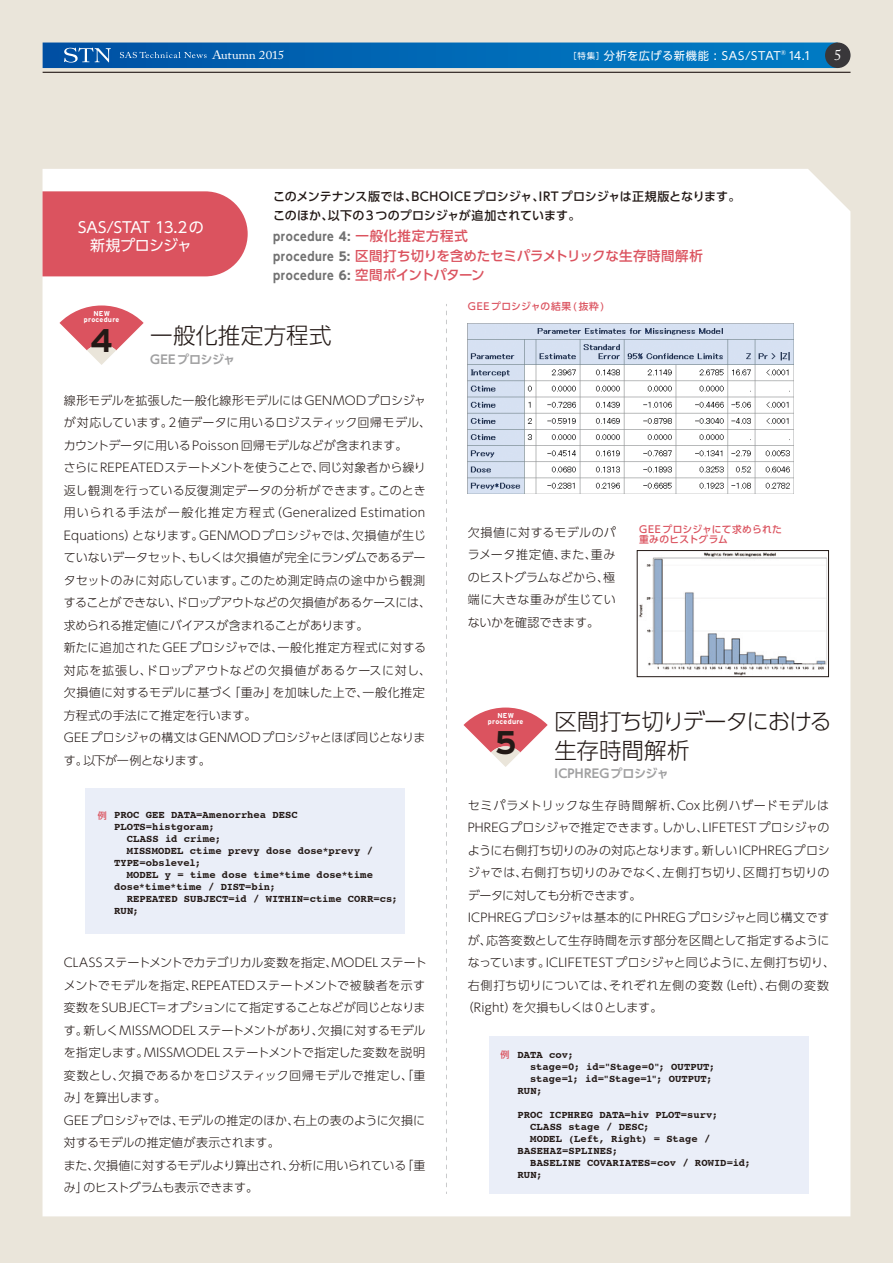
<style>
.page{position:relative;width:893px;height:1263px;background:#eae5da}
.page>*{position:absolute;margin:0;border:0;box-sizing:border-box;transform-origin:0 0}
.t1{font:700 32.85px "Interstate";color:#231916}
.t2{font:300 22.5px/28.5px "UD Shin Go Pro";letter-spacing:-.035em;color:#231916}
.t3{font:300 22.5px "UD Shin Go Pro";letter-spacing:.02em;color:#231916}
.t4{font:15px/18px "UD Shin Go Pro";letter-spacing:-.025em;color:#fff;text-align:center}
.t5{font:15px "Adobe Caslon Pro";color:#fff}
.t6{font:500 13.5px "UD Shin Go Pro";color:#db535f}
.t7{font:300 12px/22.5px "UD Shin Go Pro";letter-spacing:.01em;color:#231916}
.t8{font:500 12px/19.5px "UD Shin Go Pro";letter-spacing:.005em;color:#231916}
.t9{font:700 12px "UD Shin Go Pro";letter-spacing:.05em;color:#727272;scale:.9 1}
.t10{font:300 12px "UD Shin Go Pro";letter-spacing:.045em;color:#231916}
.t11{font:300 12px "UD Shin Go Pro";letter-spacing:.065em;color:#231916}
.t12{font:700 12px "UD Shin Go Pro De";letter-spacing:.005em;color:#a0a0a1}
.t13{font:300 12px "UD Shin Go Pro";letter-spacing:-.03em;color:#231916}
.t14{font:12px "Adobe Caslon Pro";letter-spacing:-.03em;color:#fff;scale:1.1 1}
.t15{font:11.25px "UD Shin Go Pro";letter-spacing:.04em;color:#fff}
.t16{font:700 10.5px "Courier";color:#231916}
.t17{font:500 9.75px/10.5px "UD Shin Go Pro";letter-spacing:.035em;color:#db535f}
.t18{font:500 9.75px "UD Shin Go Pro";letter-spacing:.07em;color:#db535f}
.t19{font:500 9px "UD Shin Go Pro";color:#db535f}
.t20{font:700 7.2px/5.7px "Interstate";letter-spacing:.035em;color:#fff;text-align:center}
.s1{font-size:8.4px}
.s2{font-weight:500;font-size:13.5px;color:#db535f}
.s3{font-weight:700;font-size:12px;color:#727272}
</style>
<div class="page">
<div style="left:43px;top:169px;width:807px;height:1047px;background:#fff"></div>
<div style="left:43px;top:43px;width:795px;height:25px;background:linear-gradient(to right,#0051a4,#007ec5)"></div>
<hr style="left:43px;top:72px;width:807px;height:1px;background:#231916">
<svg style="left:64px;top:48px;width:47px;height:15px"></svg>
<svg style="left:120px;top:52px;width:87px;height:6px"></svg>
<div style="left:825px;top:43px;width:25px;height:25px;background:#39373a;border-radius:50%"></div>
<img style="left:639px;top:552px;width:188px;height:123px">
<div style="left:637px;top:550px;width:192px;height:127px;border:1px solid #231916"></div>
<div style="left:85px;top:789px;width:319px;height:145px;background:#eaeef8"></div>
<div style="left:489px;top:1036px;width:319px;height:158px;background:#eaeef8"></div>
<svg style="left:446px;top:304px;width:1px;height:890px"></svg>
<div style="left:43px;top:191px;width:205px;height:85px;background:#db535f"></div>
<img style="left:468px;top:323px;width:325px;height:171px">
<svg style="left:59px;top:305px;width:85px;height:60px"></svg>
<svg style="left:463px;top:707px;width:85px;height:60px"></svg>
<p class="t14" style="left:212px;top:48px;width:67px">Autumn 2015</p>
<p class="t5" style="left:834px;top:46px;width:9px">5</p>
<p class="t15" style="left:568px;top:47px;width:245px"><span class="s1">［特集］</span>分析を広げる新機能 : SAS/STAT<sup>®</sup> 14 .1</p>
<p class="t4" style="left:78px;top:217px;width:127px">SAS/STAT 13.2の新規プロシジャ</p>
<p class="t8" style="left:273px;top:186px;width:469px">このメンテナンス版では、BCHOICEプロシジャ、IRT プロシジャは正規版となります。このほか、以下の3つのプロシジャが追加されています。</p>
<p class="t9" style="left:273px;top:227px;width:218px">procedure 4: <span class="s2">一般化推定方程式</span></p>
<p class="t6" style="left:273px;top:244px;width:431px"><span class="s3">procedure 5:</span> 区間打ち切りを含めたセミパラメトリックな生存時間解析</p>
<p class="t9" style="left:273px;top:266px;width:236px">procedure 6: <span class="s2">空間ポイントパターン</span></p>
<p class="t20" style="left:84px;top:311px;width:37px">NEW procedure</p>
<h1 class="t1" style="left:90px;top:322px;width:24px">4</h1>
<h2 class="t3" style="left:150px;top:318px;width:183px">一般化推定方程式</h2>
<p class="t12" style="left:150px;top:349px;width:86px">GEEプロシジャ</p>
<p class="t7" style="left:64px;top:388px;width:369px">線形モデルを拡張した一般化線形モデルにはGENMODプロシジャが対応しています。2値データに用いるロジスティック回帰モデル、カウントデータに用いるPoisson回帰モデルなどが含まれます。<br>さらにREPEATEDステートメントを使うことで、同じ対象者から繰り返し観測を行っている反復測定データの分析ができます。このとき用いられる手法が一般化推定方程式（Generalized Estimation Equations）となります。GENMODプロシジャでは、欠損値が生じていないデータセット、もしくは欠損値が完全にランダムであるデータセットのみに対応しています。このため測定時点の途中から観測することができない、ドロップアウトなどの欠損値があるケースには、求められる推定値にバイアスが含まれることがあります。<br>新たに追加されたGEEプロシジャでは、一般化推定方程式に対する対応を拡張し、ドロップアウトなどの欠損値があるケースに対し、欠損値に対するモデルに基づく「重み」を加味した上で、一般化推定方程式の手法にて推定を行います。<br>GEEプロシジャの構文はGENMODプロシジャとほぼ同じとなります。以下が一例となります。</p>
<p class="t19" style="left:98px;top:808px;width:10px">例</p>
<p class="t16" style="left:114px;top:806px;width:185px">PROC GEE DATA=Amenorrhea DESC</p>
<p class="t16" style="left:114px;top:818px;width:102px">PLOTS=histgoram;</p>
<p class="t16" style="left:127px;top:830px;width:96px">CLASS id crime;</p>
<p class="t16" style="left:127px;top:842px;width:248px">MISSMODEL ctime prevy dose dose*prevy /</p>
<p class="t16" style="left:114px;top:854px;width:89px">TYPE=obslevel;</p>
<p class="t16" style="left:127px;top:866px;width:248px">MODEL y = time dose time*time dose*time</p>
<p class="t16" style="left:114px;top:878px;width:163px">dose*time*time / DIST=bin;</p>
<p class="t16" style="left:127px;top:890px;width:273px">REPEATED SUBJECT=id / WITHIN=ctime CORR=cs;</p>
<p class="t16" style="left:114px;top:902px;width:26px">RUN;</p>
<p class="t7" style="left:64px;top:951px;width:365px">CLASSステートメントでカテゴリカル変数を指定、MODELステートメントでモデルを指定、REPEATEDステートメントで被験者を示す変数をSUBJECT=オプションにて指定することなどが同じとなります。新しくMISSMODELステートメントがあり、欠損に対するモデルを指定します。MISSMODELステートメントで指定した変数を説明変数とし、欠損であるかをロジスティック回帰モデルで推定し、「重み」を算出します。<br>GEEプロシジャでは、モデルの推定のほか、右上の表のように欠損に対するモデルの推定値が表示されます。<br>また、欠損値に対するモデルより算出され、分析に用いられている「重み」のヒストグラムも表示できます。</p>
<p class="t18" style="left:468px;top:298px;width:138px">GEEプロシジャの結果( 抜粋)</p>
<p class="t7" style="left:468px;top:521px;width:149px;text-align:justify">欠損値に対するモデルのパラメータ推定値、また、重みのヒストグラムなどから、極端に大きな重みが生じていないかを確認できます。</p>
<p class="t17" style="left:639px;top:524px;width:144px">GEE プロシジャにて求められた重みのヒストグラム</p>
<p class="t20" style="left:488px;top:713px;width:37px">NEW procedure</p>
<h1 class="t1" style="left:495px;top:724px;width:23px">5</h1>
<h2 class="t2" style="left:555px;top:706px;width:279px">区間打ち切りデータにおける生存時間解析</h2>
<p class="t12" style="left:555px;top:763px;width:116px">ICPHREGプロシジャ</p>
<p class="t11" style="left:468px;top:795px;width:363px">セミパラメトリックな生存時間解析、Cox比例ハザードモデルは</p>
<p class="t7" style="left:468px;top:816px;width:363px">PHREGプロシジャで推定できます。しかし、LIFETESTプロシジャの</p>
<p class="t7" style="left:468px;top:838px;width:363px">ように右側打ち切りのみの対応となります。新しいICPHREGプロシ</p>
<p class="t7" style="left:468px;top:861px;width:363px">ジャでは、右側打ち切りのみでなく、左側打ち切り、区間打ち切りの</p>
<p class="t13" style="left:468px;top:885px;width:175px">データに対しても分析できます。</p>
<p class="t7" style="left:468px;top:906px;width:363px">ICPHREGプロシジャは基本的にPHREGプロシジャと同じ構文です</p>
<p class="t7" style="left:468px;top:928px;width:363px">が、応答変数として生存時間を示す部分を区間として指定するように</p>
<p class="t7" style="left:468px;top:951px;width:369px">なっています。ICLIFETESTプロシジャと同じように、左側打ち切り、</p>
<p class="t10" style="left:468px;top:975px;width:363px">右側打ち切りについては、それぞれ左側の変数（Left）、右側の変数</p>
<p class="t7" style="left:462px;top:996px;width:202px">（Right）を欠損もしくは0とします。</p>
<p class="t19" style="left:501px;top:1048px;width:10px">例</p>
<p class="t16" style="left:518px;top:1046px;width:58px">DATA cov;</p>
<p class="t16" style="left:530px;top:1058px;width:186px">stage=0; id="Stage=0"; OUTPUT;</p>
<p class="t16" style="left:530px;top:1070px;width:184px">stage=1; id="Stage=1"; OUTPUT;</p>
<p class="t16" style="left:518px;top:1082px;width:26px">RUN;</p>
<p class="t16" style="left:518px;top:1106px;width:202px">PROC ICPHREG DATA=hiv PLOT=surv;</p>
<p class="t16" style="left:530px;top:1118px;width:121px">CLASS stage / DESC;</p>
<p class="t16" style="left:530px;top:1130px;width:182px">MODEL (Left, Right) = Stage /</p>
<p class="t16" style="left:518px;top:1142px;width:102px">BASEHAZ=SPLINES;</p>
<p class="t16" style="left:530px;top:1154px;width:222px">BASELINE COVARIATES=cov / ROWID=id;</p>
<p class="t16" style="left:518px;top:1166px;width:26px">RUN;</p>
</div>
